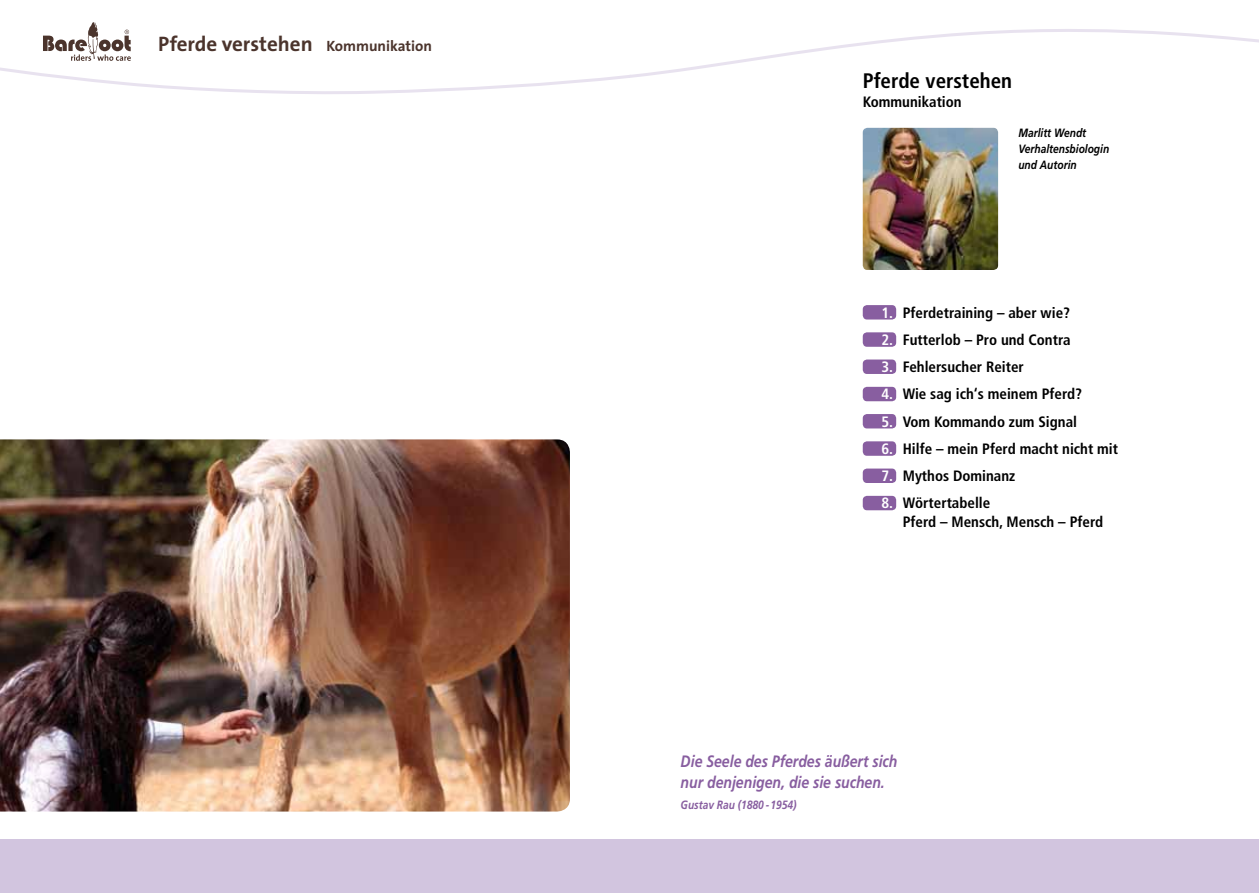
<style>
.page{position:relative;width:1259px;height:893px;background:#fff}
.page>*{position:absolute;margin:0;border:0;box-sizing:border-box;transform-origin:0 0}
.t1{font:700 21px "The Sans";color:#4b342c}
.t2{font:700 condensed 21px "Frutiger";color:#000}
.t3{font:italic 700 16.5px/21px "Frutiger";color:#885ea0;scale:.85 1}
.t4{font:700 condensed 15px/18.8px "Frutiger";color:#000}
.t5{font:italic 700 12px/15.8px "Frutiger";color:#000;scale:.85 1}
.t6{font:italic 700 12px "Frutiger";color:#885ea0;scale:.85 1}
.s1{font-size:15px}
.s2{color:#fff}
</style>
<div class="page">
<div style="left:0;top:839px;width:629px;height:54px;background:#d2c5df"></div>
<div style="left:629px;top:839px;width:630px;height:54px;background:#d2c5df"></div>
<svg style="left:0;top:22px;width:1259px;height:72px"></svg>
<img style="left:0;top:439px;width:570px;height:372px">
<div style="left:862px;top:305px;width:34px;height:15px;background:#885ea0;border-radius:4px"></div>
<div style="left:862px;top:332px;width:34px;height:15px;background:#885ea0;border-radius:4px"></div>
<div style="left:862px;top:360px;width:34px;height:14px;background:#885ea0;border-radius:4px"></div>
<div style="left:862px;top:387px;width:34px;height:14px;background:#885ea0;border-radius:4px"></div>
<div style="left:862px;top:414px;width:34px;height:14px;background:#885ea0;border-radius:4px"></div>
<div style="left:862px;top:441px;width:34px;height:15px;background:#885ea0;border-radius:4px"></div>
<div style="left:862px;top:496px;width:34px;height:14px;background:#885ea0;border-radius:4px"></div>
<div style="left:862px;top:469px;width:34px;height:14px;background:#885ea0;border-radius:4px"></div>
<img style="left:862px;top:128px;width:136px;height:142px">
<h1 class="t1" style="left:158px;top:26px;width:275px">Pferde verstehen <span class="s1">Kommunikation</span></h1>
<h1 class="t2" style="left:862px;top:68px;width:151px">Pferde verstehen</h1>
<p class="t4" style="left:862px;top:92px;width:100px">Kommunikation</p>
<p class="t5" style="left:1018px;top:125px;width:108px">Marlitt Wendt<br>Verhaltensbiologin und Autorin</p>
<p class="t4" style="left:881px;top:303px;width:190px"><span class="s2">1.</span> Pferdetraining – aber wie?</p>
<p class="t4" style="left:881px;top:330px;width:191px"><span class="s2">2.</span> Futterlob – Pro und Contra</p>
<p class="t4" style="left:881px;top:358px;width:144px"><span class="s2">3.</span> Fehlersucher Reiter</p>
<p class="t4" style="left:881px;top:385px;width:202px"><span class="s2">4.</span> Wie sag ich‘s meinem Pferd?</p>
<p class="t4" style="left:881px;top:412px;width:197px"><span class="s2">5.</span> Vom Kommando zum Signal</p>
<p class="t4" style="left:881px;top:439px;width:238px"><span class="s2">6.</span> Hilfe – mein Pferd macht nicht mit</p>
<p class="t4" style="left:881px;top:467px;width:135px"><span class="s2">7.</span> Mythos Dominanz</p>
<p class="t4" style="left:902px;top:494px;width:202px;text-indent:-21px"><span class="s2">8.</span> Wörtertabelle<br>Pferd – Mensch, Mensch – Pferd</p>
<p class="t3" style="left:680px;top:751px;width:256px">Die Seele des Pferdes äußert sich nur denjenigen, die sie suchen.</p>
<p class="t6" style="left:680px;top:798px;width:138px">Gustav Rau (1880 -1954)</p>
</div>
